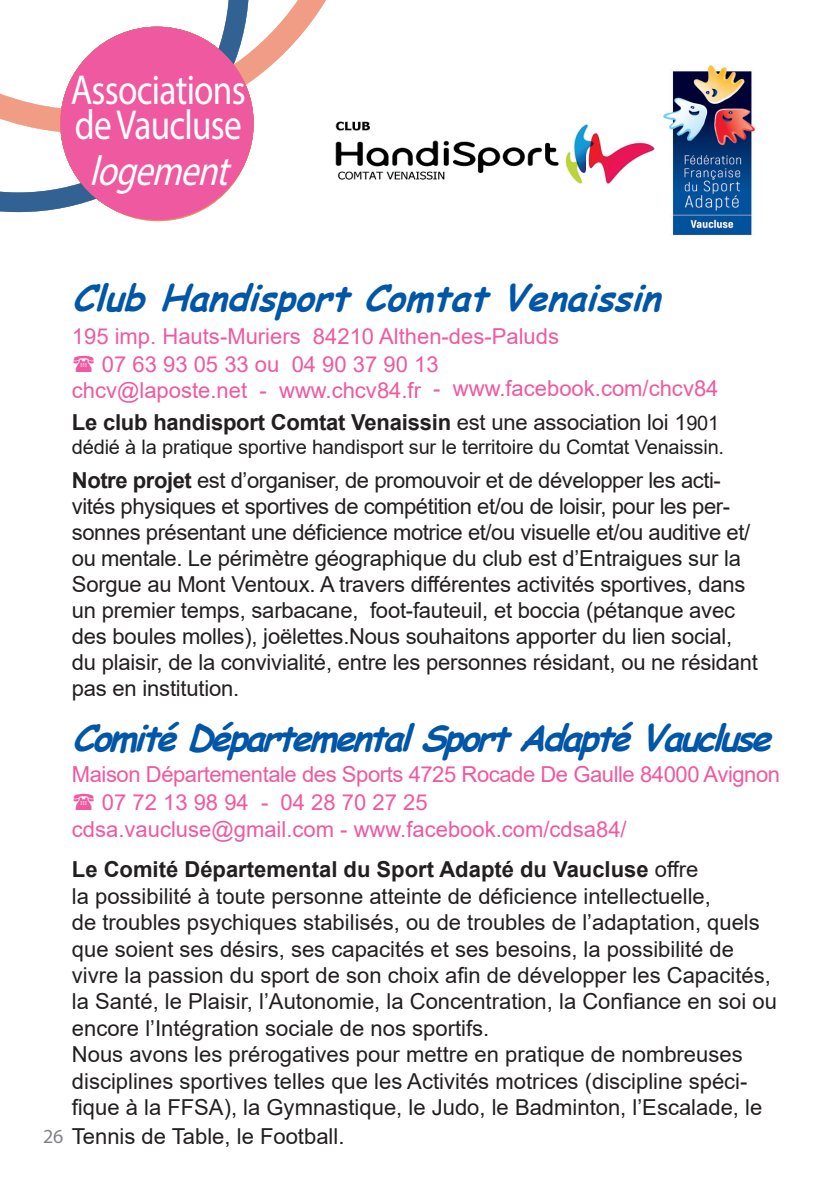
<style>
.page{position:relative;width:840px;height:1191px;background:#fff}
.page>*{position:absolute;margin:0;border:0;box-sizing:border-box;transform-origin:0 0}
.t1{font:42px/35.8px "Myriad Pro";letter-spacing:-.02em;color:#fff;scale:.84 1}
.t2{font:italic 42px "Myriad Pro";color:#fff;scale:.84 1}
.t3{font:40px/44px "Myriad Pro";color:#fff;text-align:center;scale:.84 1}
.t4{font:italic 700 36px "Comic Sans MS";color:#0156a8}
.t5{font:22px/26.4px "Arial";color:#231f20}
.t6{font:22px/28px "Arial";color:#ef59a0}
.t7{font:22px "Arial";letter-spacing:-.02em;color:#ef59a0}
.t8{font:20px "Arial";letter-spacing:-.01em;color:#231f20}
.s1{font-weight:700;color:#231f20}
.s2{color:#231f20}
.s3{font-size:20px;color:#231f20}
.s4{font-weight:700}
.s5{font-family:"Myriad Pro";font-size:20px;color:#808285}
</style>
<div class="page">
<img style="left:663px;top:65px;width:92px;height:170px">
<img style="left:335px;top:122px;width:320px;height:62px">
<svg style="left:0;top:145px;width:252px;height:77px"></svg>
<svg style="left:0;top:0;width:368px;height:145px"></svg>
<div style="left:60px;top:27px;width:193px;height:193px;background:#ef59a0;border-radius:50%"></div>
<h2 class="t3" style="left:67px;top:58px;width:218px">Le<br>Traumatisme<br>Crânien</h2>
<h1 class="t1" style="left:71px;top:71px;width:209px">Associations de Vaucluse</h1>
<h1 class="t2" style="left:89px;top:145px;width:181px">logement</h1>
<h1 class="t1" style="left:71px;top:87px;width:209px">Associations de Vaucluse</h1>
<h3 class="t4" style="left:72px;top:271px;width:603px">ClubHandisportComtatVenaissin</h3>
<p class="t6" style="left:102px;top:322px;width:458px;text-indent:-30px">195 imp. Hauts-Muriers 84210 Althen-des-Paluds<br>07 63 93 05 33 ou 04 90 37 90 13</p>
<p class="t6" style="left:72px;top:374px;width:648px;line-height:32px">chcv@laposte.net - www.chcv84.fr - www.facebook.com/chcv84<br><span class="s1">Le club handisport Comtat Venaissin</span> <span class="s2">est une association loi 1</span><span class="s3">901</span></p>
<p class="t8" style="left:72px;top:433px;width:653px">dédié à la pratique sportive handisport sur le territoire du Comtat Venaissin.</p>
<p class="t5" style="left:72px;top:467px;width:687px"><span class="s4">Notre projet</span> est d’organiser, de promouvoir et de développer les acti&shy;vités physiques et sportives de compétition et/ou de loisir, pour les per&shy;sonnes présentant une déficience motrice et/ou visuelle et/ou auditive et/ ou mentale. Le périmètre géographique du club est d’Entraigues sur la Sorgue au Mont Ventoux. A travers différentes activités sportives, dans un premier temps, sarbacane, foot-fauteuil, et boccia (pétanque avec des boules molles), joëlettes.Nous souhaitons apporter du lien social, du plaisir, de la convivialité, entre les personnes résidant, ou ne résidant pas en institution.</p>
<h3 class="t4" style="left:72px;top:711px;width:714px">ComitéDépartementalSportAdaptéVaucluse</h3>
<p class="t7" style="left:72px;top:759px;width:709px">Maison Départementale des Sports 4725 Rocade De Gaulle 84000 Avignon</p>
<p class="t6" style="left:102px;top:788px;width:327px">07 72 13 98 94 - 04 28 70 27 25</p>
<p class="t6" style="left:72px;top:814px;width:556px">cdsa.vaucluse@gmail.com - www.facebook.com/cdsa84/</p>
<p class="t5" style="left:72px;top:856px;width:706px"><span class="s4">Le Comité Départemental du Sport Adapté du Vaucluse</span> offre<br>la possibilité à toute personne atteinte de déficience intellectuelle,<br>de troubles psychiques stabilisés, ou de troubles de l’adaptation, quels que soient ses désirs, ses capacités et ses besoins, la possibilité de vivre la passion du sport de son choix afin de développer les Capacités, la Santé, le Plaisir, l’Autonomie, la Concentration, la Confiance en soi ou encore l’Intégration sociale de nos sportifs.<br>Nous avons les prérogatives pour mettre en pratique de nombreuses disciplines sportives telles que les Activités motrices (discipline spéci&shy;fique à la FFSA), la Gymnastique, le Judo, le Badminton, l’Escalade, le</p>
<p class="t5" style="left:43px;top:1122px;width:303px"><span class="s5">26</span> Tennis de Table, le Football.</p>
</div>
